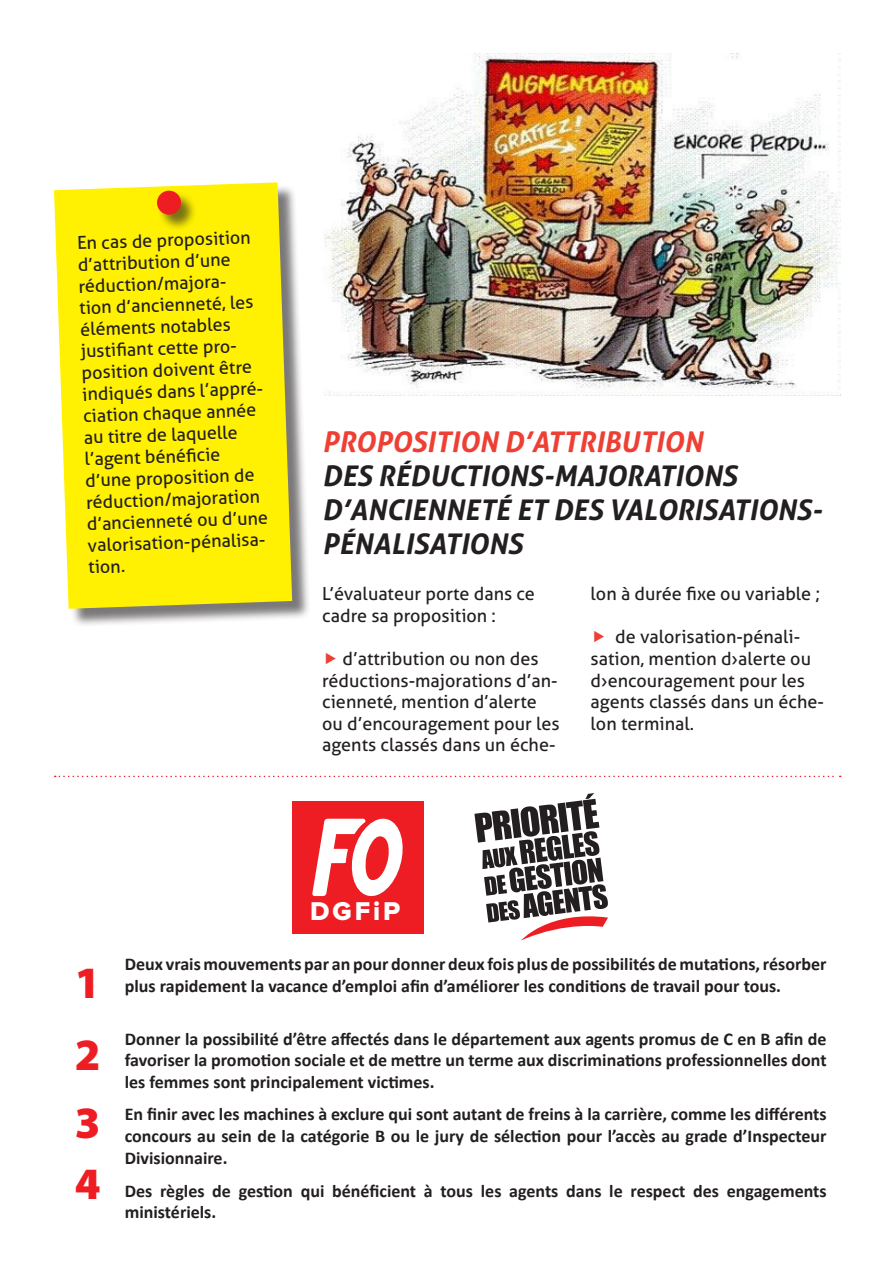
<style>
.page{position:relative;width:893px;height:1263px;background:#fff}
.page>*{position:absolute;margin:0;border:0;box-sizing:border-box;transform-origin:0 0}
.Titre_1{font:900 45px "Myriad Pro";color:#ee1d23}
.t1{font:italic 700 28.5px/34.2px "Aller";color:#231f20}
.t2{font:italic 700 28.5px "Aller";color:#ee3f34}
.t3{font:26.7px "Proxima Nova Extrabld";letter-spacing:.11em;color:#fff}
.t4{font:700 18px/21.6px "Calibri";color:#231f20}
.t5{font:18px/21.6px "Aller";color:#231f20}
</style>
<div class="page">
<img style="left:324px;top:54px;width:516px;height:342px">
<div style="left:57px;top:185px;width:254px;height:442px;background:#231f20;opacity:.6"></div>
<svg style="left:54px;top:182px;width:238px;height:427px;background:#faed10"></svg>
<div style="left:158px;top:191px;width:39px;height:40px;background:#231f20;opacity:.6"></div>
<div style="left:157px;top:190px;width:24px;height:25px;background:#ee1d23;border-radius:50%"></div>
<svg style="left:55px;top:776px;width:786px;height:1px"></svg>
<svg style="left:474px;top:793px;width:134px;height:147px"></svg>
<div style="left:292px;top:801px;width:132px;height:132px;background:#ee1d23"></div>
<svg style="left:312px;top:819px;width:91px;height:77px"></svg>
<p class="t5" style="left:77px;top:232px;width:185px;rotate:-2deg">En cas de proposition d’attribution d’une réduction/majora&shy;tion d’ancienneté, les éléments notables justifi ant cette pro&shy;position doivent être indiqués dans l’appré&shy;ciation chaque année au titre de laquelle l’agent bénéfi cie d’une proposition de réduction/majoration d’ancienneté ou d’une valorisation-pénalisa&shy;tion.</p>
<p class="t2" style="left:322px;top:424px;width:382px">PROPOSITION D’ATTRIBUTION</p>
<p class="t1" style="left:322px;top:458px;width:416px">DES RÉDUCTIONS-MAJORATIONS</p>
<p class="t1" style="left:322px;top:492px;width:501px">D’ANCIENNETÉ ET DES VALORISATIONS-<br>PÉNALISATIONS</p>
<p class="t5" style="left:322px;top:583px;width:214px">L’évaluateur porte dans ce cadre sa proposition :</p>
<p class="t5" style="left:322px;top:648px;width:239px;text-indent:20px">d’attribution ou non des réductions-majorations d’an&shy;cienneté, mention d’alerte ou d’encouragement pour les agents classés dans un éche-</p>
<p class="t5" style="left:591px;top:583px;width:231px">lon à durée fixe ou variable ;</p>
<p class="t5" style="left:591px;top:626px;width:235px;text-indent:25px">de valorisation-pénali&shy;sation, mention d›alerte ou d›encouragement pour les agents classés dans un éche&shy;lon terminal.</p>
<p class="t3" style="left:310px;top:899px;width:92px">DGFiP</p>
<p class="Titre_1" style="left:75px;top:958px;width:27px">1</p>
<p class="Titre_1" style="left:75px;top:1029px;width:27px">2</p>
<p class="Titre_1" style="left:75px;top:1097px;width:27px">3</p>
<p class="Titre_1" style="left:75px;top:1158px;width:27px">4</p>
<p class="t4" style="left:125px;top:953px;width:703px">Deux vrais mouvements par an pour donner deux fois plus de possibilités de mutations, résorber plus rapidement la vacance d’emploi afin d’améliorer les conditions de travail pour tous.</p>
<p class="t4" style="left:125px;top:1027px;width:703px;text-align:justify">Donner la possibilité d’être affectés dans le département aux agents promus de C en B afin de favoriser la promotion sociale et de mettre un terme aux discriminations professionnelles dont les femmes sont principalement victimes.</p>
<p class="t4" style="left:125px;top:1103px;width:703px;text-align:justify">En finir avec les machines à exclure qui sont autant de freins à la carrière, comme les différents concours au sein de la catégorie B ou le jury de sélection pour l’accès au grade d’Inspecteur Divisionnaire.</p>
<p class="t4" style="left:125px;top:1179px;width:703px">Des règles de gestion qui bénéficient à tous les agents dans le respect des engagements ministériels.</p>
</div>
